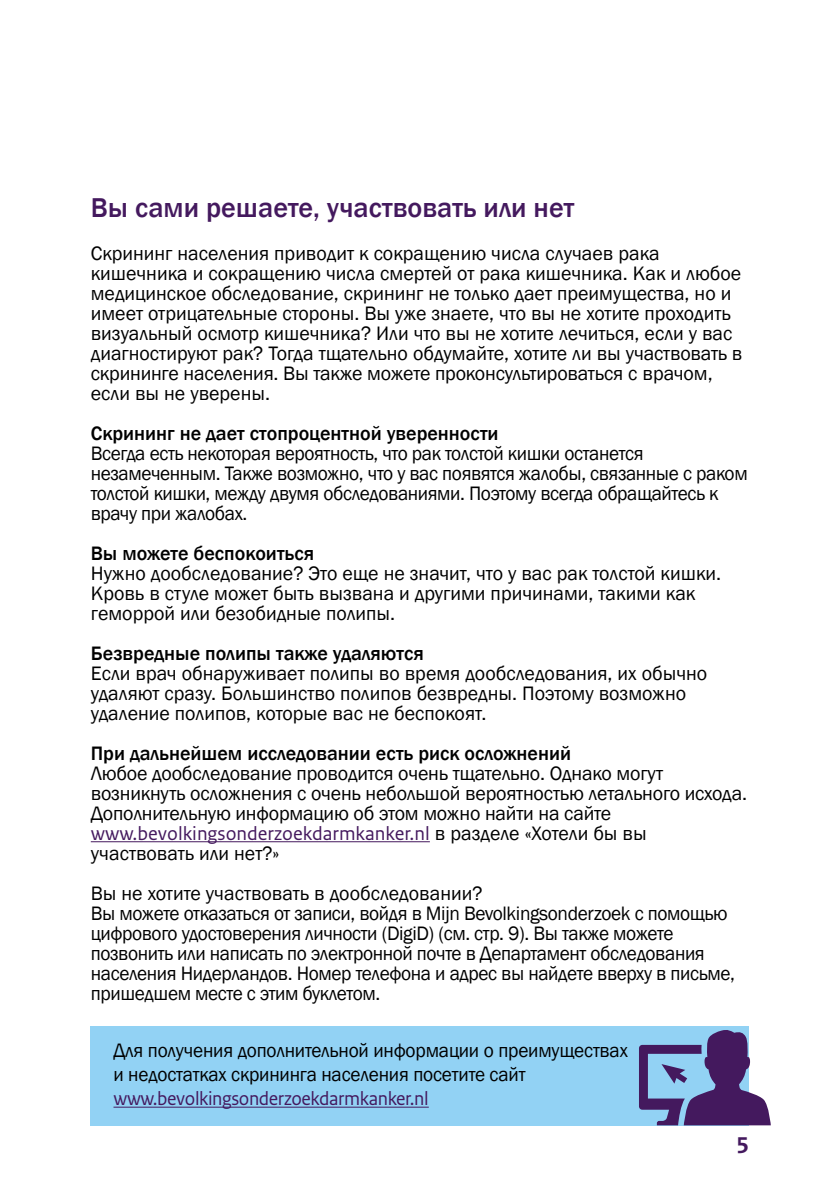
<style>
.page{position:relative;width:840px;height:1191px;background:#fff}
.page>*{position:absolute;margin:0;border:0;box-sizing:border-box;transform-origin:0 0}
.H2_Alineakop_vergroo{font:500 28px "Franklin Gothic";color:#44195e}
.t1{font:700 24px "Rijksoverheid Sans Text";color:#44195e}
.P_Broodtekst_10_pt{font:20px/20px "Franklin Gothic";letter-spacing:-.01em;color:#000}
.H3_Tussenkop{font:500 20px "Franklin Gothic";color:#000}
.Kader_plat{font:20px/24px "Franklin Gothic";letter-spacing:-.01em;color:#000}
.H3_Tussenkop-2{font:20px "Franklin Gothic";color:#000}
.s1{font-family:"Rijksoverheid Sans Text";color:#44195e}
</style>
<div class="page">
<hr style="left:91px;top:841px;width:338px;height:1px;background:#44195e">
<div style="left:91px;top:1026px;width:657px;height:100px;background:#92d2f4"></div>
<hr style="left:113px;top:1106px;width:315px;height:1px;background:#44195e">
<svg style="left:639px;top:1028px;width:131px;height:97px"></svg>
<h2 class="H2_Alineakop_vergroo" style="left:91px;top:190px;width:484px">Вы сами решаете, участвовать или нет</h2>
<p class="P_Broodtekst_10_pt" style="left:91px;top:243px;width:652px">Скрининг населения приводит к сокращению числа случаев рака кишечника и сокращению числа смертей от рака кишечника. Как и любое медицинское обследование, скрининг не только дает преимущества, но и имеет отрицательные стороны. Вы уже знаете, что вы не хотите проходить визуальный осмотр кишечника? Или что вы не хотите лечиться, если у вас диагностируют рак? Тогда тщательно обдумайте, хотите ли вы участвовать в скрининге населения. Вы также можете проконсультироваться с врачом, если вы не уверены.</p>
<h3 class="H3_Tussenkop" style="left:91px;top:420px;width:409px">Скрининг не дает стопроцентной уверенности</h3>
<p class="P_Broodtekst_10_pt" style="left:91px;top:443px;width:658px">Всегда есть некоторая вероятность, что рак толстой кишки останется незамеченным. Также возможно, что у вас появятся жалобы, связанные с раком толстой кишки, между двумя обследованиями. Поэтому всегда обращайтесь к врачу при жалобах.</p>
<h3 class="H3_Tussenkop" style="left:91px;top:540px;width:225px">Вы можете беспокоиться</h3>
<p class="P_Broodtekst_10_pt" style="left:91px;top:563px;width:631px">Нужно дообследование? Это еще не значит, что у вас рак толстой кишки.<br>Кровь в стуле может быть вызвана и другими причинами, такими как геморрой или безобидные полипы.</p>
<h3 class="H3_Tussenkop" style="left:91px;top:640px;width:334px">Безвредные полипы также удаляются</h3>
<p class="P_Broodtekst_10_pt" style="left:91px;top:663px;width:617px">Если врач обнаруживает полипы во время дообследования, их обычно удаляют сразу. Большинство полипов безвредны. Поэтому возможно удаление полипов, которые вас не беспокоят.</p>
<h3 class="H3_Tussenkop" style="left:91px;top:740px;width:481px">При дальнейшем исследовании есть риск осложнений</h3>
<p class="P_Broodtekst_10_pt" style="left:91px;top:763px;width:657px">Любое дообследование проводится очень тщательно. Однако могут возникнуть осложнения с очень небольшой вероятностью летального исхода.<br>Дополнительную информацию об этом можно найти на сайте <span class="s1">www.bevolkingsonderzoekdarmkanker.nl</span> в разделе «Хотели бы вы участвовать или нет?»</p>
<h3 class="H3_Tussenkop-2" style="left:91px;top:880px;width:393px">Вы не хотите участвовать в дообследовании?</h3>
<p class="P_Broodtekst_10_pt" style="left:91px;top:903px;width:645px">Вы можете отказаться от записи, войдя в Mijn Bevolkingsonderzoek с помощью цифрового удостоверения личности (DigiD) (см. стр. 9). Вы также можете позвонить или написать по электронной почте в Департамент обследования населения Нидерландов. Номер телефона и адрес вы найдете вверху в письме, пришедшем месте с этим буклетом.</p>
<p class="Kader_plat" style="left:113px;top:1039px;width:515px">Для получения дополнительной информации о преимуществах и недостатках скрининга населения посетите сайт <span class="s1">www.bevolkingsonderzoekdarmkanker.nl</span></p>
<p class="t1" style="left:736px;top:1131px;width:14px">5</p>
</div>
